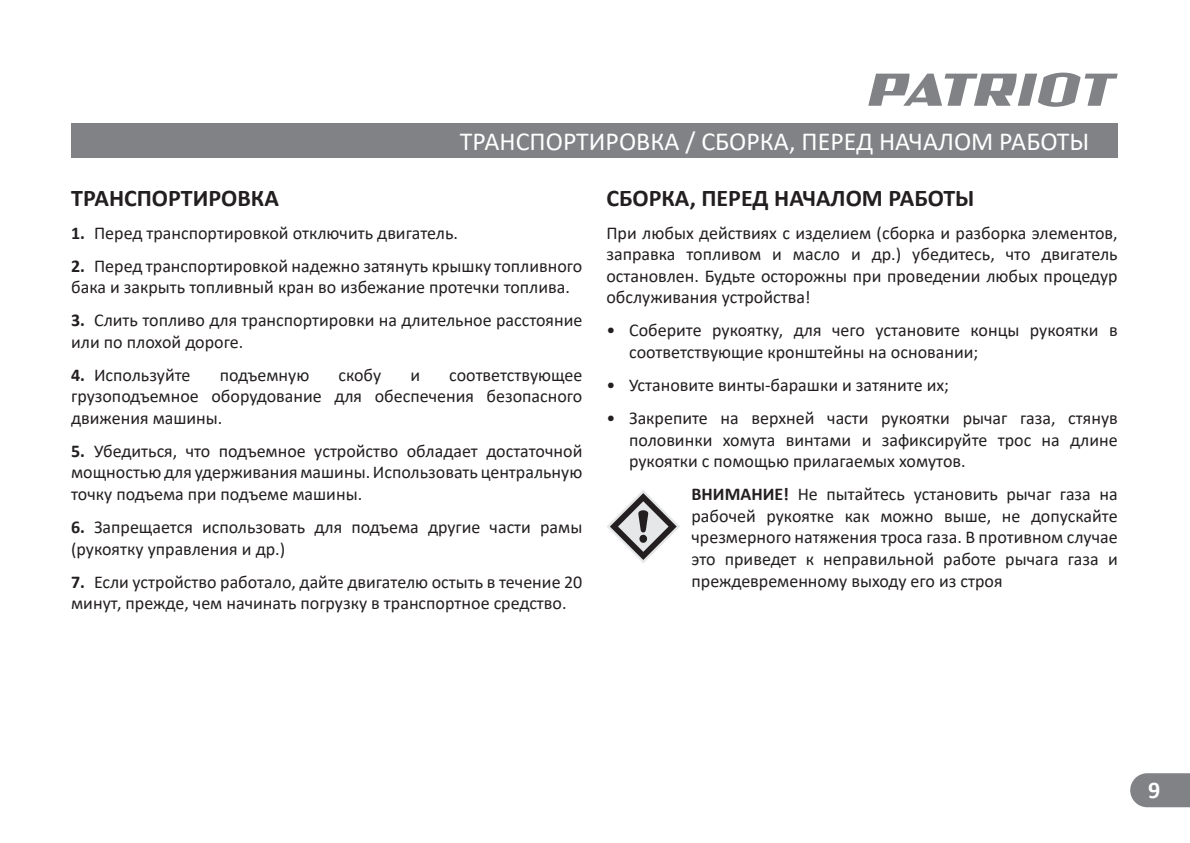
<style>
.page{position:relative;width:1190px;height:843px;background:#fff}
.page>*{position:absolute;margin:0;border:0;box-sizing:border-box;transform-origin:0 0}
.t1{font:26px "Calibri";color:#fff}
.t2{font:700 24px "Calibri";color:#231f20}
.t3{font:700 24px "Calibri";color:#fff}
.t4{font:18px/21.6px "Calibri";color:#231f20}
.s1{font-weight:700}
</style>
<div class="page">
<svg style="left:868px;top:73px;width:250px;height:34px"></svg>
<div style="left:71px;top:123px;width:1047px;height:34px;background:#808285"></div>
<svg style="left:1130px;top:773px;width:60px;height:34px;background:#888a8d"></svg>
<svg style="left:607px;top:490px;width:73px;height:73px"></svg>
<h1 class="t1" style="left:460px;top:123px;width:631px">ТРАНСПОРТИРОВКА / СБОРКА, ПЕРЕД НАЧАЛОМ РАБОТЫ</h1>
<h2 class="t2" style="left:71px;top:181px;width:209px">ТРАНСПОРТИРОВКА</h2>
<p class="t4" style="left:71px;top:221px;width:388px"><span class="s1">1.</span> Перед транспортировкой отключить двигатель.</p>
<p class="t4" style="left:71px;top:254px;width:513px"><span class="s1">2.</span> Перед транспортировкой надежно затянуть крышку топливного бака и закрыть топливный кран во избежание протечки топлива.</p>
<p class="t4" style="left:71px;top:309px;width:513px"><span class="s1">3.</span> Слить топливо для транспортировки на длительное расстояние или по плохой дороге.</p>
<p class="t4" style="left:71px;top:363px;width:121px"><span class="s1">4.</span> Используйте</p>
<p class="t4" style="left:220px;top:363px;width:91px">подъемную</p>
<p class="t4" style="left:338px;top:363px;width:44px">скобу</p>
<p class="t4" style="left:410px;top:363px;width:11px">и</p>
<p class="t4" style="left:71px;top:363px;width:513px;text-align:justify;text-indent:378px">соответствующее грузоподъемное оборудование для обеспечения безопасного движения машины.</p>
<p class="t4" style="left:71px;top:440px;width:513px;text-align:justify"><span class="s1">5.</span> Убедиться, что подъемное устройство обладает достаточной мощностью для удерживаниямашины.Использовать центральную точку подъема при подъеме машины.</p>
<p class="t4" style="left:71px;top:516px;width:513px"><span class="s1">6.</span> Запрещается использовать для подъема другие части рамы (рукоятку управления и др.)</p>
<p class="t4" style="left:71px;top:570px;width:513px"><span class="s1">7.</span> Если устройство работало, дайте двигателю остыть в течение 20 минут, прежде, чем начинать погрузку в транспортное средство.</p>
<h2 class="t2" style="left:606px;top:181px;width:370px">СБОРКА, ПЕРЕД НАЧАЛОМ РАБОТЫ</h2>
<p class="t4" style="left:606px;top:221px;width:513px;text-align:justify">При любых действиях с изделием (сборка и разборка элементов, заправка топливом и масло и др.) убедитесь, что двигатель остановлен. Будьте осторожны при проведении любых процедур обслуживания устройства!</p>
<p class="t4" style="left:629px;top:319px;width:490px;text-indent:-23px">• Соберите рукоятку, для чего установите концы рукоятки в соответствующие кронштейны на основании;</p>
<p class="t4" style="left:606px;top:374px;width:344px">• Установите винты-барашки и затяните их;</p>
<p class="t4" style="left:629px;top:407px;width:490px;text-align:justify;text-indent:-23px">• Закрепите на верхней части рукоятки рычаг газа, стянув половинки хомута винтами и зафиксируйте трос на длине рукоятки с помощью прилагаемых хомутов.</p>
<p class="t4" style="left:691px;top:483px;width:428px;text-align:justify"><span class="s1">ВНИМАНИЕ!</span> Не пытайтесь установить рычаг газа на рабочей рукоятке как можно выше, не допускайте чрезмерного натяжения троса газа. В противном случае это приведет к неправильной работе рычага газа и преждевременному выходу его из строя</p>
<h2 class="t3" style="left:1148px;top:773px;width:14px">9</h2>
</div>
